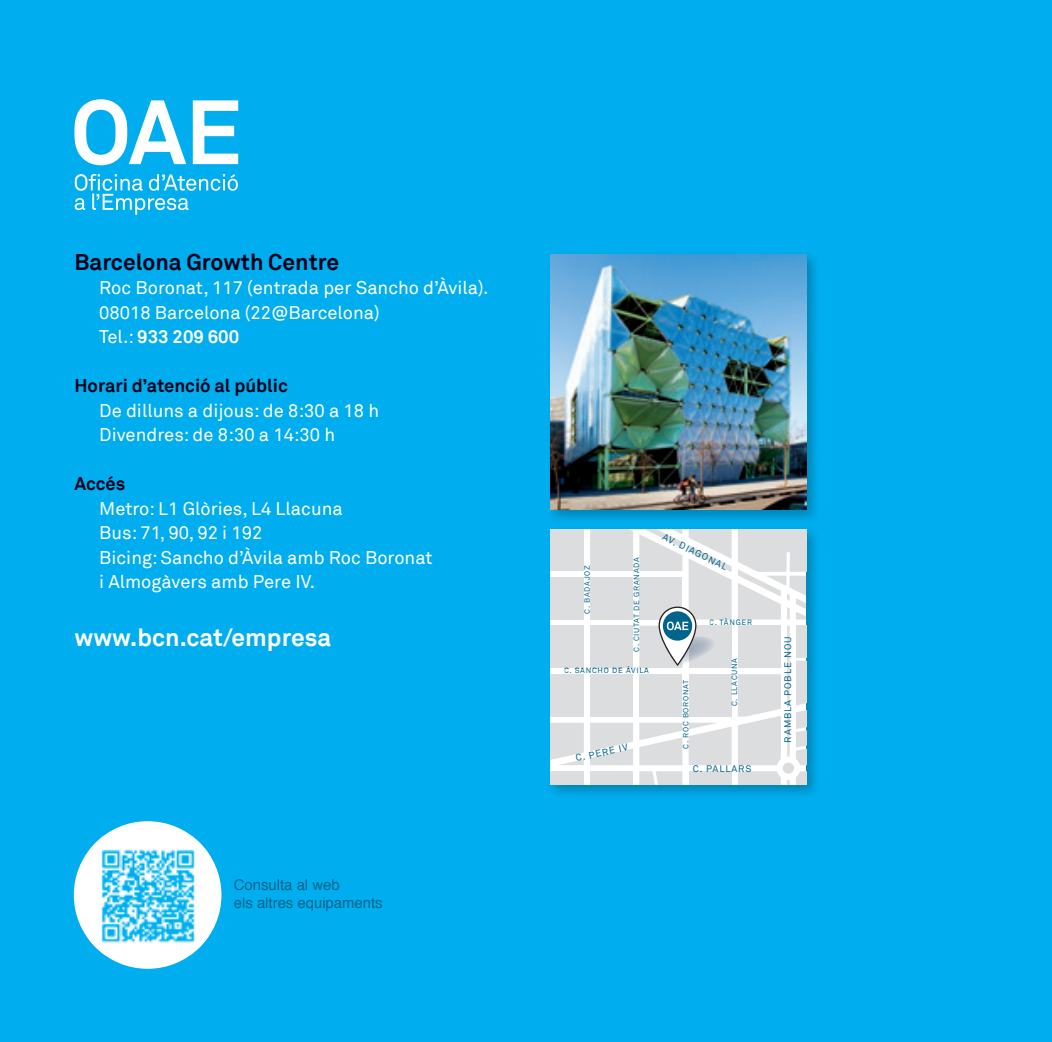
<style>
.page{position:relative;width:1052px;height:1042px;background:#00aeef}
.page>*{position:absolute;margin:0;border:0;box-sizing:border-box;transform-origin:0 0}
.t1{font:700 24.5px "Akkurat";color:#fff}
.t2{font:700 22.75px "Akkurat";color:#000119}
.t3{font:18.38px/24.5px "Akkurat";color:#fff}
.t4{font:700 18.38px "Akkurat";color:#000119}
.t5{font:14.88px/17.8px "Helvetica";color:#00648c}
.t6{font:9.45px "Akkurat";letter-spacing:.1em;color:#00648c}
.t7{font:7.52px "Akkurat";letter-spacing:.1em;color:#00648c}
.s1{font-weight:700}
</style>
<div class="page">
<img style="left:550px;top:254px;width:266px;height:541px">
<img style="left:551px;top:254px;width:255px;height:255px">
<div style="left:551px;top:529px;width:255px;height:255px;background:#fff"></div>
<svg style="left:738px;top:771px;width:43px;height:13px"></svg>
<svg style="left:796px;top:771px;width:10px;height:13px"></svg>
<div style="left:688px;top:771px;width:43px;height:13px;background:#dcdddf"></div>
<div style="left:551px;top:771px;width:33px;height:13px;background:#dcdddf"></div>
<div style="left:590px;top:771px;width:43px;height:13px;background:#dcdddf"></div>
<svg style="left:639px;top:771px;width:43px;height:13px"></svg>
<div style="left:783px;top:762px;width:11px;height:12px;background:#dcdddf;border-radius:50%"></div>
<svg style="left:551px;top:529px;width:255px;height:236px"></svg>
<svg style="left:74px;top:99px;width:112px;height:66px"></svg>
<svg style="left:193px;top:100px;width:45px;height:64px"></svg>
<svg style="left:75px;top:174px;width:163px;height:41px"></svg>
<div style="left:74px;top:821px;width:147px;height:148px;background:#fff;border-radius:50%"></div>
<img style="left:93px;top:840px;width:110px;height:110px">
<p class="t2" style="left:74px;top:247px;width:266px">Barcelona Growth Centre</p>
<p class="t3" style="left:99px;top:276px;width:391px">Roc Boronat, 117 (entrada per Sancho d’Àvila).<br>08018 Barcelona (22@Barcelona)<br>Tel.: <span class="s1">933 209 600</span></p>
<p class="t4" style="left:74px;top:374px;width:215px">Horari d’atenció al públic</p>
<p class="t3" style="left:99px;top:398px;width:281px">De dilluns a dijous: de 8:30 a 18 h<br>Divendres: de 8:30 a 14:30 h</p>
<p class="t4" style="left:74px;top:472px;width:52px">Accés</p>
<p class="t3" style="left:99px;top:496px;width:335px">Metro: L1 Glòries, L4 Llacuna<br>Bus: 71, 90, 92 i 192<br>Bicing: Sancho d’Àvila amb Roc Boronat i Almogàvers amb Pere IV.</p>
<h1 class="t1" style="left:74px;top:622px;width:258px">www.bcn.cat/empresa</h1>
<p class="t5" style="left:234px;top:876px;width:150px">Consulta al web<br>els altres equipaments</p>
<p class="t7" style="left:583px;top:613px;width:49px;rotate:-90deg">C. BADAJOZ</p>
<p class="t7" style="left:632px;top:652px;width:96px;rotate:-90deg">C. CIUTAT DE GRANADA</p>
<p class="t7" style="left:564px;top:666px;width:86px">C. SANCHO DE ÁVILA</p>
<p class="t6" style="left:574px;top:752px;width:55px;rotate:-12deg">C. PERE IV</p>
<p class="t6" style="left:665px;top:531px;width:72px;rotate:26deg">AV. DIAGONAL</p>
<p class="t7" style="left:681px;top:748px;width:70px;rotate:-90deg">C. ROC BORONAT</p>
<p class="t7" style="left:709px;top:618px;width:44px">C. TÀNGER</p>
<p class="t7" style="left:730px;top:706px;width:49px;rotate:-90deg">C. LLACUNA</p>
<p class="t6" style="left:693px;top:763px;width:60px">C. PALLARS</p>
<p class="t6" style="left:782px;top:742px;width:107px;rotate:-90deg">RAMBLA POBLE NOU</p>
</div>
